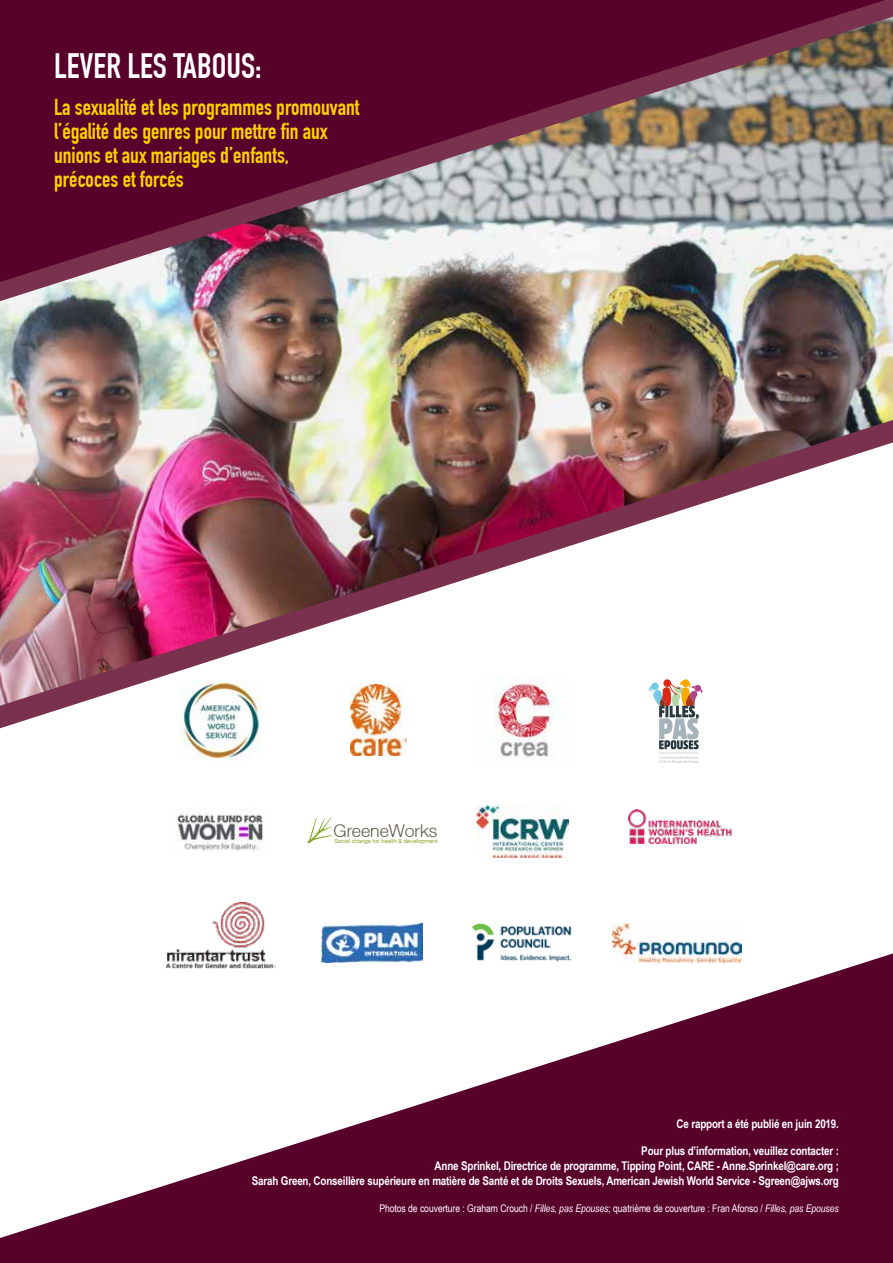
<style>
.page{position:relative;width:893px;height:1263px;background:#fff}
.page>*{position:absolute;margin:0;border:0;box-sizing:border-box;transform-origin:0 0}
.t1{font:700 34.5px "DIN Condensed";color:#fff}
.t2{font:700 22.5px/24px "DIN Condensed";color:#ffd000}
.t3{font:300 17.7px "Helvetica Neue LT";color:#645a4d}
.t4{font:700 12px/15px "Arial Narrow";letter-spacing:-.015em;color:#fff;text-align:right}
.t5{font:10.5px "Arial Narrow";letter-spacing:-.005em;color:#fff}
.t6{font:5.85px "Helvetica Neue LT";color:#87a728}
.s1{font-style:italic}
</style>
<div class="page">
<svg style="left:0;top:953px;width:893px;height:310px;fill:#58012b"></svg>
<img style="left:0;top:311px;width:893px;height:79px">
<img style="left:0;top:292px;width:893px;height:19px">
<img style="left:0;top:0;width:893px;height:292px">
<img style="left:0;top:390px;width:893px;height:339px">
<div style="left:465px;top:915px;width:117px;height:60px;background:#fff"></div>
<img style="left:471px;top:923px;width:101px;height:39px">
<img style="left:176px;top:814px;width:87px;height:37px">
<div style="left:609px;top:915px;width:137px;height:60px;background:#fff"></div>
<img style="left:613px;top:924px;width:129px;height:38px">
<div style="left:156px;top:893px;width:129px;height:88px;background:#fff"></div>
<img style="left:166px;top:903px;width:109px;height:66px">
<img style="left:628px;top:809px;width:104px;height:35px">
<div style="left:344px;top:676px;width:65px;height:88px;background:#fff"></div>
<img style="left:350px;top:685px;width:57px;height:70px">
<img style="left:477px;top:805px;width:92px;height:52px">
<img style="left:181px;top:680px;width:80px;height:79px">
<div style="left:308px;top:915px;width:129px;height:60px;background:#fff"></div>
<img style="left:322px;top:924px;width:101px;height:38px">
<svg style="left:307px;top:818px;width:25px;height:25px"></svg>
<div style="left:465px;top:676px;width:117px;height:88px;background:#fff"></div>
<img style="left:494px;top:682px;width:65px;height:75px">
<div style="left:643px;top:672px;width:69px;height:98px;background:#fff"></div>
<hr style="left:659px;top:753px;width:39px;height:1px;background:#e7ebee">
<svg style="left:648px;top:679px;width:55px;height:70px"></svg>
<svg style="left:659px;top:756px;width:39px;height:7px"></svg>
<h1 class="t1" style="left:54px;top:45px;width:209px">LEVER LES TABOUS:</h1>
<h2 class="t2" style="left:54px;top:95px;width:307px">La sexualité et les programmes promouvant l’égalité des genres pour mettre fin aux unions et aux mariages d’enfants,<br>précoces et forcés</h2>
<h3 class="t3" style="left:334px;top:819px;width:105px">GreeneWorks</h3>
<p class="t6" style="left:334px;top:837px;width:105px">Social change for health &amp; development</p>
<p class="t4" style="left:677px;top:1115px;width:164px">Ce rapport a été publié en juin 2019.</p>
<p class="t4" style="left:252px;top:1143px;width:589px">Pour plus d’information, veuillez contacter :<br>Anne Sprinkel, Directrice de programme, Tipping Point, CARE - Anne.Sprinkel@care.org ;<br>Sarah Green, Conseillère supérieure en matière de Santé et de Droits Sexuels, American Jewish World Service - Sgreen@ajws.org</p>
<p class="t5" style="left:379px;top:1200px;width:461px">Photos de couverture : Graham Crouch / <span class="s1">Filles, pas Epouses</span>; quatrième de couverture : Fran Afonso / <span class="s1">Filles, pas Epouses</span></p>
</div>
